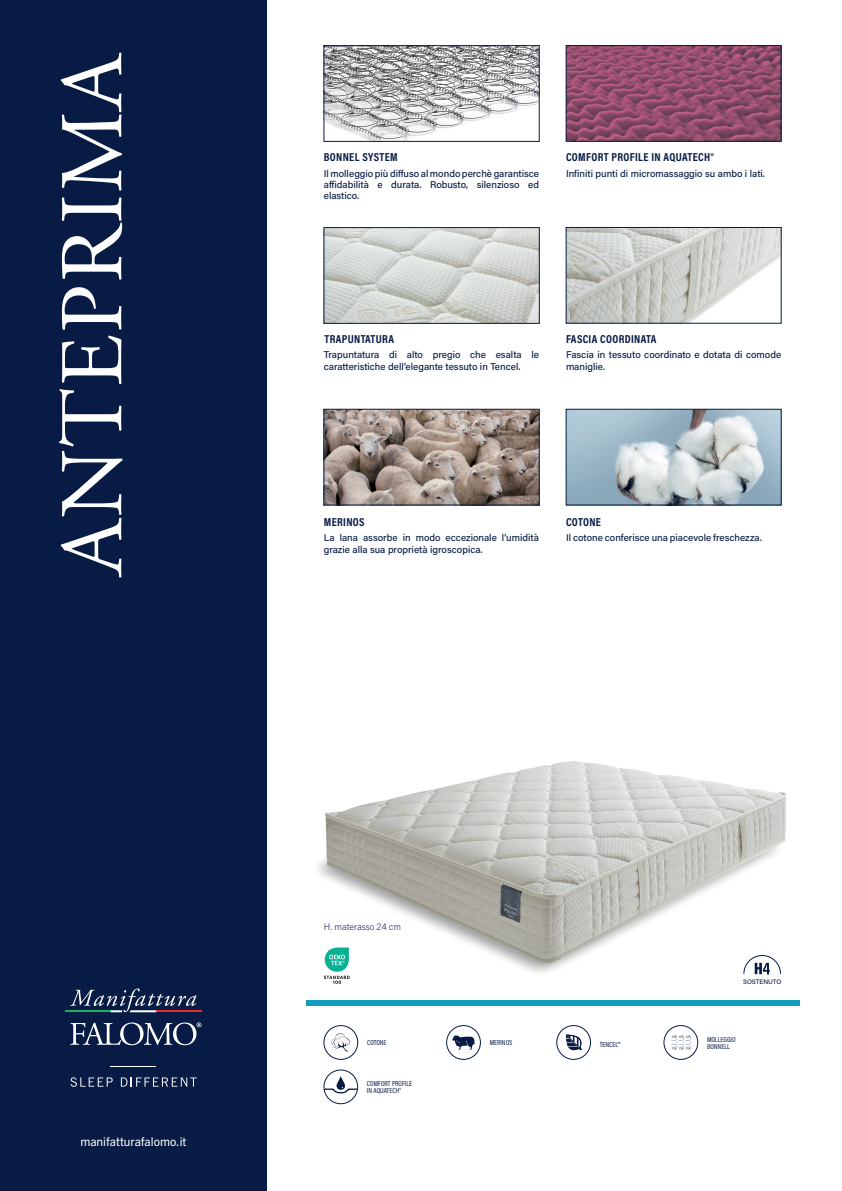
<style>
.page{position:relative;width:842px;height:1191px;background:#fff}
.page>*{position:absolute;margin:0;border:0;box-sizing:border-box;transform-origin:0 0}
.t1{font:89.3px "Adobe Garamond Pro";letter-spacing:.015em;color:#fff}
.t2{font:12px "Trade Gothic Next LT Pro";color:#fff}
.t3{font:700 11.6px "Acumin Pro Cond";letter-spacing:.03em;color:#071b44}
.t4{font:500 9.8px/11.2px "Acumin Pro";color:#071b44}
.t5{font:300 9px "Trade Gothic Next LT Pro";color:#071b44}
.t6{font:7.3px/7.3px "Acumin Pro Cond";color:#071b44}
.t7{font:7.2px/7.2px "Acumin Pro Cond";color:#071b44}
.t8{font:500 6.5px "Acumin Pro";color:#071b44}
</style>
<div class="page">
<img style="left:318px;top:761px;width:468px;height:218px">
<div style="left:306px;top:1000px;width:494px;height:6px;background:#149dbf"></div>
<img style="left:568px;top:229px;width:211px;height:92px">
<div style="left:566px;top:227px;width:215px;height:96px;border:1px solid #071b44"></div>
<img style="left:326px;top:229px;width:211px;height:92px">
<div style="left:324px;top:227px;width:215px;height:96px;border:1px solid #071b44"></div>
<img style="left:326px;top:411px;width:211px;height:92px">
<div style="left:324px;top:409px;width:215px;height:96px;border:1px solid #071b44"></div>
<img style="left:568px;top:411px;width:211px;height:92px">
<div style="left:566px;top:409px;width:215px;height:96px;border:1px solid #071b44"></div>
<img style="left:568px;top:47px;width:211px;height:92px">
<div style="left:566px;top:45px;width:215px;height:96px;border:1px solid #071b44"></div>
<img style="left:326px;top:47px;width:211px;height:93px">
<div style="left:324px;top:45px;width:215px;height:97px;border:1px solid #071b44"></div>
<div style="left:324px;top:1070px;width:34px;height:33px;border:1px solid #071b44;border-radius:50%"></div>
<svg style="left:323px;top:1076px;width:35px;height:18px"></svg>
<svg style="left:324px;top:947px;width:26px;height:37px"></svg>
<div style="left:0;top:0;width:267px;height:1191px;background:#071b44"></div>
<svg style="left:71px;top:1077px;width:42px;height:9px"></svg>
<svg style="left:121px;top:1077px;width:76px;height:9px"></svg>
<hr style="left:111px;top:1066px;width:45px;height:1px;background:#fff">
<hr style="left:65px;top:1010px;width:46px;height:2px;background:#18b060">
<hr style="left:156px;top:1010px;width:46px;height:2px;background:#e9292a">
<svg style="left:70px;top:988px;width:126px;height:24px"></svg>
<svg style="left:70px;top:1022px;width:131px;height:23px"></svg>
<svg style="left:743px;top:954px;width:38px;height:20px"></svg>
<div style="left:324px;top:1025px;width:34px;height:34px;border:1px solid #071b44;border-radius:50%"></div>
<svg style="left:331px;top:1033px;width:19px;height:18px"></svg>
<div style="left:446px;top:1025px;width:34px;height:34px;border:1px solid #071b44;border-radius:50%"></div>
<svg style="left:452px;top:1035px;width:23px;height:15px"></svg>
<svg style="left:671px;top:1035px;width:20px;height:14px"></svg>
<div style="left:664px;top:1025px;width:34px;height:34px;border:1px solid #071b44;border-radius:50%"></div>
<svg style="left:566px;top:1034px;width:15px;height:16px"></svg>
<div style="left:557px;top:1025px;width:34px;height:34px;border:1px solid #071b44;border-radius:50%"></div>
<h1 class="t1" style="left:39px;top:575px;width:527px;rotate:-90deg">ANTEPRIMA</h1>
<p class="t3" style="left:324px;top:150px;width:75px">BONNEL SYSTEM</p>
<p class="t4" style="left:324px;top:167px;width:217px;text-align:justify">Il molleggio più diffuso al mondo perchè garantisce affidabilità e durata. Robusto, silenzioso ed elastico.</p>
<p class="t3" style="left:566px;top:150px;width:149px">COMFORT PROFILE IN AQUATECH®</p>
<p class="t4" style="left:566px;top:167px;width:200px">Infiniti punti di micromassaggio su ambo i lati.</p>
<p class="t3" style="left:324px;top:331px;width:71px">TRAPUNTATURA</p>
<p class="t3" style="left:566px;top:331px;width:92px">FASCIA COORDINATA</p>
<p class="t4" style="left:324px;top:349px;width:217px">Trapuntatura di alto pregio che esalta le caratteristiche dell’elegante tessuto in Tencel.</p>
<p class="t4" style="left:566px;top:349px;width:217px">Fascia in tessuto coordinato e dotata di comode maniglie.</p>
<p class="t3" style="left:324px;top:514px;width:42px">MERINOS</p>
<p class="t3" style="left:566px;top:514px;width:37px">COTONE</p>
<p class="t4" style="left:324px;top:532px;width:217px">La lana assorbe in modo eccezionale l’umidità grazie alla sua proprietà igroscopica.</p>
<p class="t4" style="left:566px;top:532px;width:197px">Il cotone conferisce una piacevole freschezza.</p>
<p class="t2" style="left:80px;top:1132px;width:108px">manifatturafalomo.it</p>
<p class="t5" style="left:324px;top:920px;width:79px">H. materasso 24 cm</p>
<p class="t8" style="left:743px;top:977px;width:40px">SOSTENUTO</p>
<p class="t6" style="left:367px;top:1038px;width:21px">COTONE</p>
<p class="t6" style="left:490px;top:1038px;width:24px">MERINOS</p>
<p class="t6" style="left:707px;top:1035px;width:30px">MOLLEGGIO<br>BONNELL</p>
<p class="t6" style="left:600px;top:1040px;width:22px">TENCEL™</p>
<p class="t7" style="left:367px;top:1079px;width:47px">COMFORT PROFILE<br>IN AQUATECH®</p>
</div>
